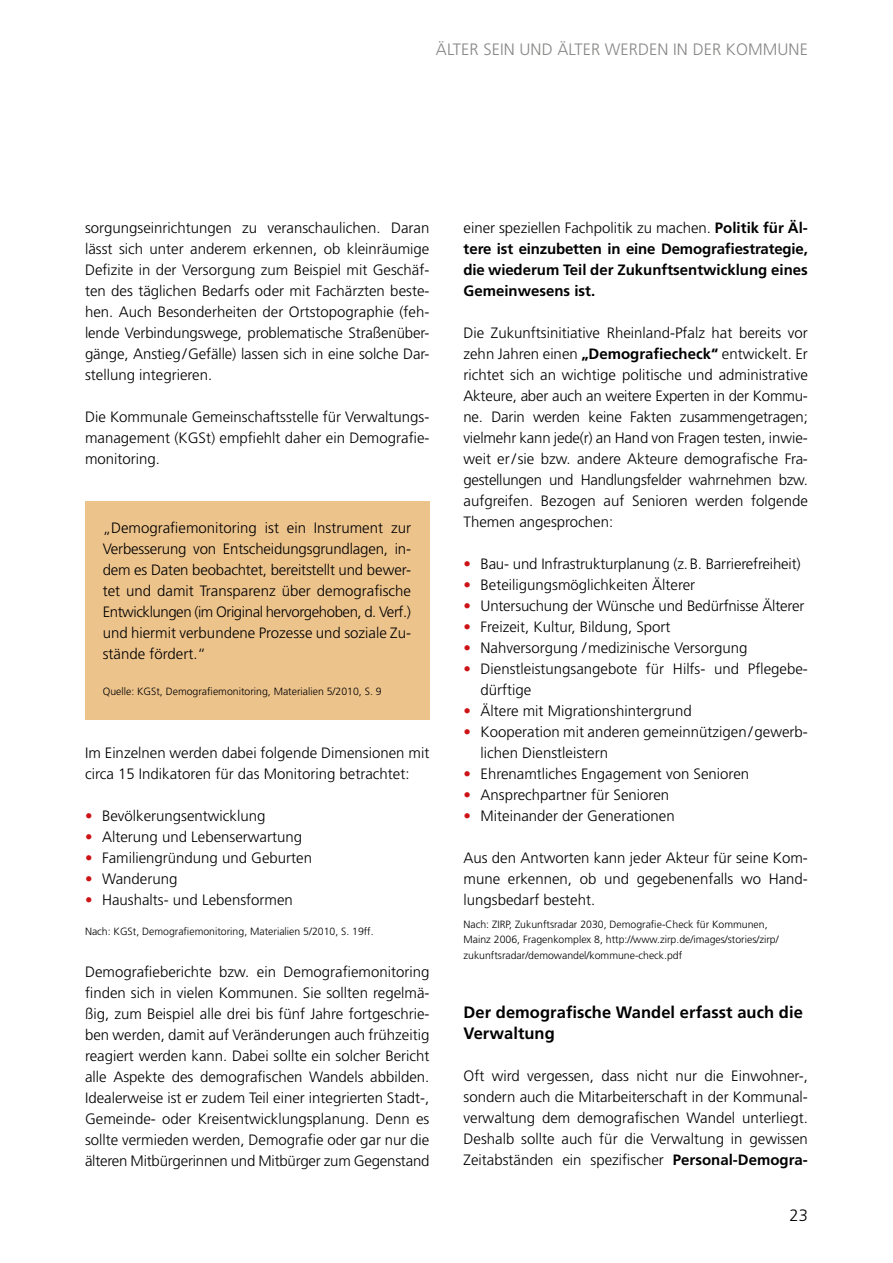
<style>
.page{position:relative;width:893px;height:1263px;background:#fff}
.page>*{position:absolute;margin:0;border:0;box-sizing:border-box;transform-origin:0 0}
.t1{font:700 16.5px/21px "Frutiger";letter-spacing:.005em;color:#000}
.t2{font:300 16.5px "Frutiger";letter-spacing:.005em;color:#878786}
.t3{font:300 16.5px "Frutiger CE";color:#000}
.t4{font:300 15px/21px "Frutiger";color:#000;text-align:justify}
.t5{font:700 15px/21px "Frutiger CE";color:#000;text-align:justify}
.t6{font:300 10.5px/15px "Frutiger";color:#000}
.s1{color:#cd1316}
.s2{font-family:"Frutiger CE";font-weight:700}
.s3{font-weight:700}
</style>
<div class="page">
<div style="left:85px;top:502px;width:344px;height:218px;background:#edc38c"></div>
<p class="t2" style="left:436px;top:40px;width:373px">ÄLTER SEIN UND ÄLTER WERDEN IN DER KOMMUNE</p>
<p class="t4" style="left:85px;top:217px;width:346px">sorgungseinrichtungen zu veranschaulichen. Daran lässt sich unter anderem erkennen, ob kleinräumige Defizite in der Versorgung zum Beispiel mit Geschäf&shy;ten des täglichen Bedarfs oder mit Fachärzten beste&shy;hen. Auch Besonderheiten der Ortstopographie (feh&shy;lende Verbindungswege, problematische Straßenüber&shy;gänge, Anstieg/Gefälle) lassen sich in eine solche Dar&shy;stellung integrieren.</p>
<p class="t4" style="left:85px;top:406px;width:346px">Die Kommunale Gemeinschaftsstelle für Verwaltungs&shy;management (KGSt) empfiehlt daher ein Demografie&shy;monitoring.</p>
<p class="t4" style="left:103px;top:517px;width:310px">„Demografiemonitoring ist ein Instrument zur Verbesserung von Entscheidungsgrundlagen, in&shy;dem es Daten beobachtet, bereitstellt und bewer&shy;tet und damit Transparenz über demografische Entwicklungen (im Original hervorgehoben, d. Verf.) und hiermit verbundene Prozesse und soziale Zu&shy;stände fördert.“</p>
<p class="t6" style="left:103px;top:683px;width:280px">Quelle: KGSt, Demografiemonitoring, Materialien 5/2010, S. 9</p>
<p class="t4" style="left:85px;top:742px;width:346px">Im Einzelnen werden dabei folgende Dimensionen mit circa 15 Indikatoren für das Monitoring betrachtet:</p>
<p class="t4" style="left:85px;top:805px;width:182px"><span class="s1">•</span> Bevölkerungsentwicklung</p>
<p class="t4" style="left:85px;top:826px;width:219px"><span class="s1">•</span> Alterung und Lebenserwartung</p>
<p class="t4" style="left:85px;top:847px;width:229px"><span class="s1">•</span> Familiengründung und Geburten</p>
<p class="t4" style="left:85px;top:868px;width:94px"><span class="s1">•</span> Wanderung</p>
<p class="t4" style="left:85px;top:889px;width:209px"><span class="s1">•</span> Haushalts- und Lebensformen</p>
<p class="t6" style="left:85px;top:923px;width:290px">Nach: KGSt, Demografiemonitoring, Materialien 5/2010, S. 19ff.</p>
<p class="t4" style="left:85px;top:961px;width:346px">Demografieberichte bzw. ein Demografiemonitoring finden sich in vielen Kommunen. Sie sollten regelmä&shy;ßig, zum Beispiel alle drei bis fünf Jahre fortgeschrie&shy;ben werden, damit auf Veränderungen auch frühzeitig reagiert werden kann. Dabei sollte ein solcher Bericht alle Aspekte des demografischen Wandels abbilden.<br>Idealerweise ist er zudem Teil einer integrierten Stadt-, Gemeinde- oder Kreisentwicklungsplanung. Denn es sollte vermieden werden, Demografie oder gar nur die älteren Mitbürgerinnen und Mitbürger zum Gegenstand</p>
<p class="t4" style="left:463px;top:217px;width:346px">einer speziellen Fachpolitik zu machen. <span class="s2">Politik für Äl-</span></p>
<p class="t5" style="left:463px;top:238px;width:346px">tere ist einzubetten in eine Demografiestrategie, die wiederum Teil der Zukunftsentwicklung eines Gemeinwesens ist.</p>
<p class="t4" style="left:463px;top:322px;width:346px">Die Zukunftsinitiative Rheinland-Pfalz hat bereits vor zehn Jahren einen <span class="s3">„Demografiecheck“</span> entwickelt. Er richtet sich an wichtige politische und administrative Akteure, aber auch an weitere Experten in der Kommu&shy;ne. Darin werden keine Fakten zusammengetragen; vielmehr kann jede(r) an Hand von Fragen testen, inwie&shy;weit er/sie bzw. andere Akteure demografische Fra&shy;gestellungen und Handlungsfelder wahrnehmen bzw. aufgreifen. Bezogen auf Senioren werden folgende Themen angesprochen:</p>
<p class="t4" style="left:463px;top:553px;width:339px"><span class="s1">•</span> Bau- und Infrastrukturplanung (z.B. Barrierefreiheit)</p>
<p class="t4" style="left:463px;top:574px;width:233px"><span class="s1">•</span> Beteiligungsmöglichkeiten Älterer</p>
<p class="t4" style="left:463px;top:595px;width:342px"><span class="s1">•</span> Untersuchung der Wünsche und Bedürfnisse Älterer</p>
<p class="t4" style="left:463px;top:616px;width:209px"><span class="s1">•</span> Freizeit, Kultur, Bildung, Sport</p>
<p class="t4" style="left:463px;top:637px;width:285px"><span class="s1">•</span> Nahversorgung /medizinische Versorgung</p>
<p class="t4" style="left:480px;top:658px;width:329px;text-indent:-17px"><span class="s1">•</span> Dienstleistungsangebote für Hilfs- und Pflegebe&shy;dürftige</p>
<p class="t4" style="left:463px;top:700px;width:230px"><span class="s1">•</span> Ältere mit Migrationshintergrund</p>
<p class="t4" style="left:480px;top:721px;width:329px;text-indent:-17px"><span class="s1">•</span> Kooperation mit anderen gemeinnützigen/gewerb&shy;lichen Dienstleistern</p>
<p class="t4" style="left:463px;top:763px;width:287px"><span class="s1">•</span> Ehrenamtliches Engagement von Senioren</p>
<p class="t4" style="left:463px;top:784px;width:207px"><span class="s1">•</span> Ansprechpartner für Senioren</p>
<p class="t4" style="left:463px;top:805px;width:213px"><span class="s1">•</span> Miteinander der Generationen</p>
<p class="t4" style="left:463px;top:847px;width:346px">Aus den Antworten kann jeder Akteur für seine Kom&shy;mune erkennen, ob und gegebenenfalls wo Hand&shy;lungsbedarf besteht.</p>
<p class="t6" style="left:463px;top:917px;width:317px">Nach: ZIRP, Zukunftsradar 2030, Demografie-Check für Kommunen,<br>Mainz 2006, Fragenkomplex 8, http://www.zirp.de/images/stories/zirp/ zukunftsradar/demowandel/kommune-check.pdf</p>
<p class="t1" style="left:463px;top:1001px;width:341px">Der demografische Wandel erfasst auch die<br>Verwaltung</p>
<p class="t4" style="left:463px;top:1065px;width:346px">Oft wird vergessen, dass nicht nur die Einwohner-, sondern auch die Mitarbeiterschaft in der Kommunal&shy;verwaltung dem demografischen Wandel unterliegt.<br>Deshalb sollte auch für die Verwaltung in gewissen Zeitabständen ein spezifischer <span class="s3">Personal-Demogra-</span></p>
<p class="t3" style="left:789px;top:1205px;width:20px">23</p>
</div>
